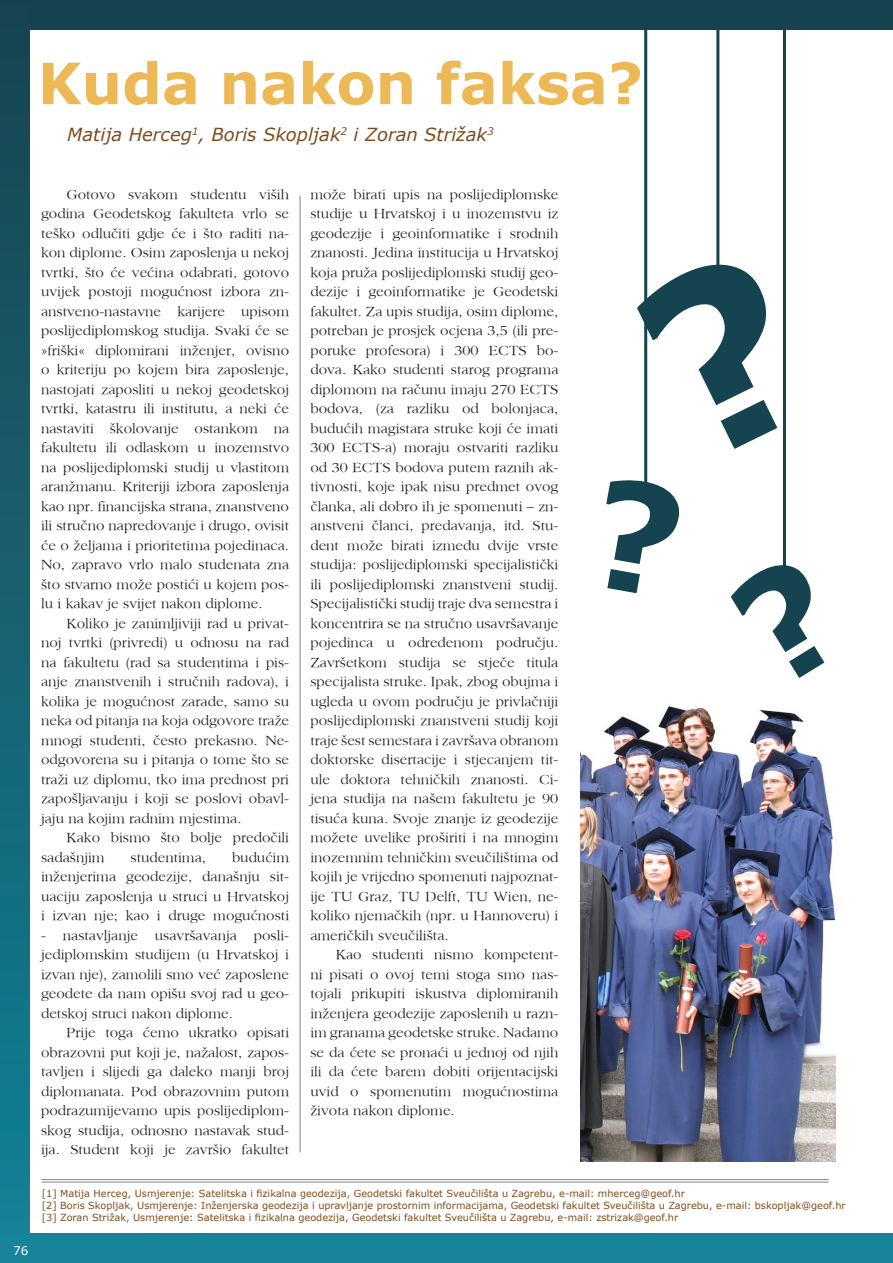
<style>
.page{position:relative;width:893px;height:1263px;background:#fff}
.page>*{position:absolute;margin:0;border:0;box-sizing:border-box;transform-origin:0 0}
.t1{font:700 57px "Verdana";color:#ecb956}
.t2{font:italic 18px "Verdana";color:#7c4d1e}
.t3{font:14.25px/19.5px "Sanford";color:#231f20;text-align:justify}
.t4{font:12px "Verdana";color:#fff}
.t5{font:9.75px/11.7px "Verdana";color:#7c4d1e}
</style>
<div class="page">
<div style="left:0;top:0;width:893px;height:30px;background:#154350"></div>
<div style="left:0;top:0;width:30px;height:1263px;background:linear-gradient(to bottom,#1a434f,#118296)"></div>
<div style="left:0;top:1233px;width:893px;height:30px;background:#17849a"></div>
<img style="left:580px;top:706px;width:256px;height:456px">
<hr style="left:42px;top:1179px;width:786px;height:1px;background:#798892">
<hr style="left:42px;top:1182px;width:786px;height:1px;background:#798892">
<hr style="left:716px;top:23px;width:3px;height:253px;background:#154350">
<hr style="left:783px;top:27px;width:3px;height:541px;background:#154350">
<hr style="left:644px;top:27px;width:3px;height:459px;background:#154350">
<hr style="left:300px;top:196px;width:1px;height:956px;background:#798892">
<svg style="left:644px;top:244px;width:76px;height:216px"></svg>
<h1 class="t1" style="left:38px;top:47px;width:607px">Kuda nakon faksa?</h1>
<p class="t2" style="left:67px;top:123px;width:428px">Matija Herceg<sup>1</sup>, Boris Skopljak<sup>2</sup> i Zoran Strižak<sup>3</sup></p>
<p class="t3" style="left:41px;top:184px;width:250px;text-indent:26px">Gotovo svakom studentu viših godina Geodetskog fakulteta vrlo se teško odlučiti gdje će i što raditi na&shy;kon diplome. Osim zaposlenja u nekoj tvrtki, što će većina odabrati, gotovo uvijek postoji mogućnost izbora zn&shy;anstveno-nastavne karijere upisom poslijediplomskog studija. Svaki će se »friški« diplomirani inženjer, ovisno o kriteriju po kojem bira zaposlenje, nastojati zaposliti u nekoj geodetskoj tvrtki, katastru ili institutu, a neki će nastaviti školovanje ostankom na fakultetu ili odlaskom u inozemstvo na poslijediplomski studij u vlastitom aranžmanu. Kriteriji izbora zaposlenja kao npr. financijska strana, znanstveno ili stručno napredovanje i drugo, ovisit će o željama i prioritetima pojedinaca.<br>No, zapravo vrlo malo studenata zna što stvarno može postići u kojem pos&shy;lu i kakav je svijet nakon diplome.</p>
<p class="t3" style="left:41px;top:613px;width:250px;text-indent:26px">Koliko je zanimljiviji rad u privat&shy;noj tvrtki (privredi) u odnosu na rad na fakultetu (rad sa studentima i pis&shy;anje znanstvenih i stručnih radova), i kolika je mogućnost zarade, samo su neka od pitanja na koja odgovore traže mnogi studenti, često prekasno. Ne&shy;odgovorena su i pitanja o tome što se traži uz diplomu, tko ima prednost pri zapošljavanju i koji se poslovi obavl&shy;jaju na kojim radnim mjestima.</p>
<p class="t3" style="left:41px;top:827px;width:250px;text-indent:26px">Kako bismo što bolje predočili sadašnjim</p>
<p class="t3" style="left:41px;top:847px;width:250px;text-indent:191px">budućim inženjerima geodezije, današnju sit&shy;uaciju zaposlenja u struci u Hrvatskoj i izvan nje; kao i druge mogućnosti</p>
<p class="t3" style="left:41px;top:925px;width:250px">- nastavljanje usavršavanja posli&shy;jediplomskim studijem (u Hrvatskoj i izvan nje), zamolili smo već zaposlene geodete da nam opišu svoj rad u geo&shy;detskoj struci nakon diplome.</p>
<p class="t3" style="left:41px;top:1022px;width:250px;text-indent:26px">Prije toga ćemo ukratko opisati obrazovni put koji je, nažalost, zapos&shy;tavljen i slijedi ga daleko manji broj diplomanata. Pod obrazovnim putom podrazumijevamo upis poslijediplom&shy;skog studija, odnosno nastavak stud&shy;ija. Student koji je završio fakultet</p>
<p class="t3" style="left:131px;top:847px;width:77px">studentima,</p>
<p class="t3" style="left:310px;top:184px;width:250px">može birati upis na poslijediplomske studije u Hrvatskoj i u inozemstvu iz geodezije i geoinformatike i srodnih znanosti. Jedina institucija u Hrvatskoj koja pruža poslijediplomski studij geo&shy;dezije i geoinformatike je Geodetski fakultet. Za upis studija, osim diplome, potreban je prosjek ocjena 3,5 (ili pre&shy;poruke profesora) i 300 ECTS bo&shy;dova. Kako studenti starog programa diplomom na računu imaju 270 ECTS bodova, (za razliku od bolonjaca, budućih magistara struke koji će imati 300 ECTS-a) moraju ostvariti razliku od 30 ECTS bodova putem raznih ak&shy;tivnosti, koje ipak nisu predmet ovog članka, ali dobro ih je spomenuti – zn&shy;anstveni članci, predavanja, itd. Stu&shy;dent može birati između dvije vrste studija: poslijediplomski specijalistički ili poslijediplomski znanstveni studij.<br>Specijalistički studij traje dva semestra i koncentrira se na stručno usavršavanje pojedinca u određenom području.<br>Završetkom studija se stječe titula specijalista struke. Ipak, zbog obujma i ugleda u ovom području je privlačniji poslijediplomski znanstveni studij koji traje šest semestara i završava obranom doktorske disertacije i stjecanjem tit&shy;ule doktora tehničkih znanosti. Ci&shy;jena studija na našem fakultetu je 90 tisuća kuna. Svoje znanje iz geodezije možete uvelike proširiti i na mnogim inozemnim tehničkim sveučilištima od kojih je vrijedno spomenuti najpoznat&shy;ije TU Graz, TU Delft, TU Wien, ne&shy;koliko njemačkih (npr. u Hannoveru) i američkih sveučilišta.</p>
<p class="t3" style="left:310px;top:944px;width:250px;text-indent:26px">Kao studenti nismo kompetent&shy;ni pisati o ovoj temi stoga smo nas&shy;tojali prikupiti iskustva diplomiranih inženjera geodezije zaposlenih u razn&shy;im granama geodetske struke. Nadamo se da ćete se pronaći u jednoj od njih ili da ćete barem dobiti orijentacijski uvid o spomenutim mogućnostima života nakon diplome.</p>
<p class="t4" style="left:13px;top:1243px;width:17px">76</p>
<p class="t5" style="left:42px;top:1187px;width:805px">[1] Matija Herceg, Usmjerenje: Satelitska i fizikalna geodezija, Geodetski fakultet Sveučilišta u Zagrebu, e-mail: mherceg@geof.hr<br>[2] Boris Skopljak, Usmjerenje: Inženjerska geodezija i upravljanje prostornim informacijama, Geodetski fakultet Sveučilišta u Zagrebu, e-mail: bskopljak@geof.hr [3] Zoran Strižak, Usmjerenje: Satelitska i fizikalna geodezija, Geodetski fakultet Sveučilišta u Zagrebu, e-mail: zstrizak@geof.hr</p>
</div>
